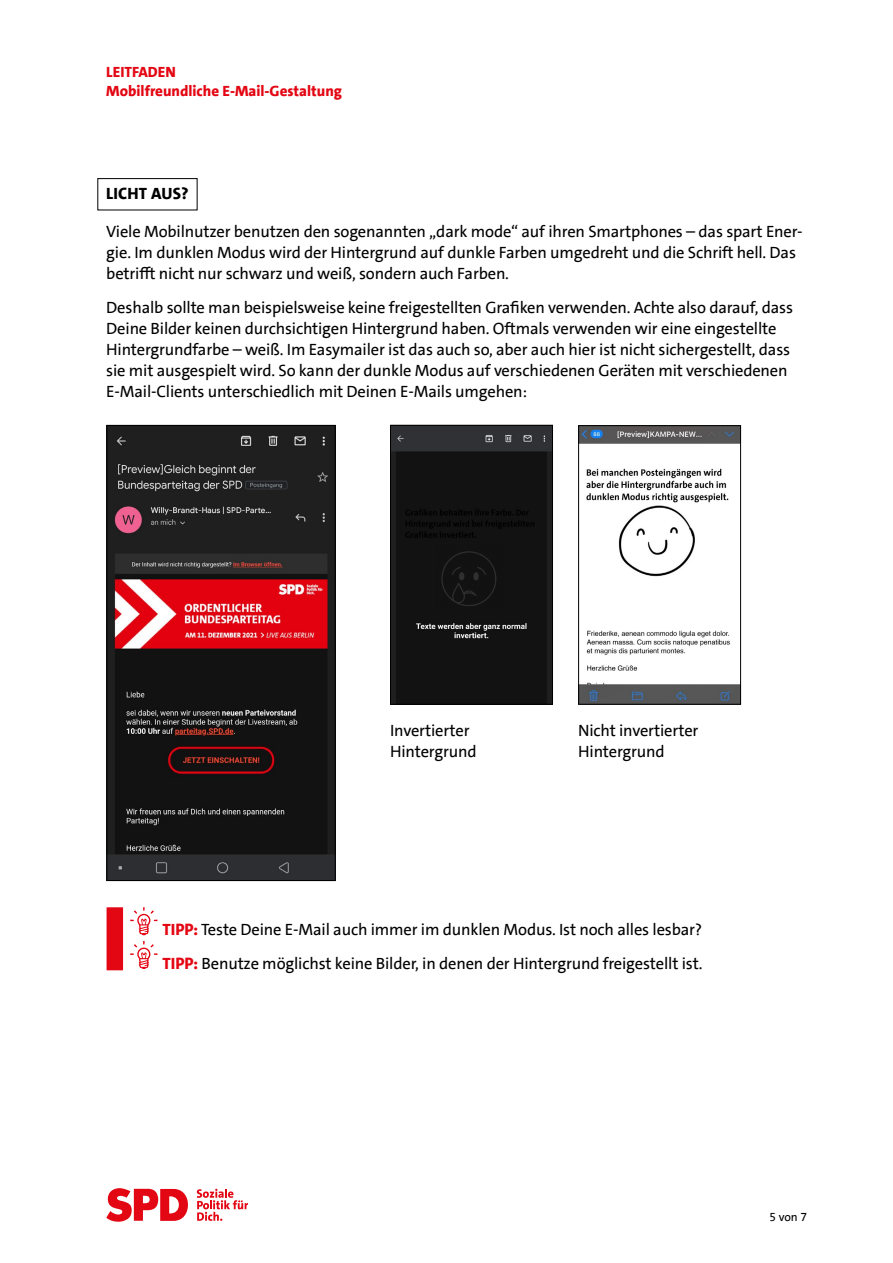
<style>
.page{position:relative;width:893px;height:1263px;background:#fff}
.page>*{position:absolute;margin:0;border:0;box-sizing:border-box;transform-origin:0 0}
.A4_V_Einf_Abs{font:16.5px/21px "SPD The Sans";letter-spacing:-.01em;color:#000}
.A4_V_Absatzformat_3{font:16.5px "SPD The Sans";letter-spacing:-.01em;color:#000}
.A4_V_Zwischenhead{font:800 16.5px "SPD The Sans";letter-spacing:.01em;color:#000}
.t1{font:800 15px "SPD The Sans";color:#e30613}
.t2{font:800 15px "SPD The Sans Versal";color:#e30613}
.t3{font:12px "SPD The Sans";color:#000}
.s1{font-family:"SPD The Sans Versal";font-weight:800;color:#e30613}
</style>
<div class="page">
<svg style="left:106px;top:1188px;width:82px;height:34px"></svg>
<svg style="left:197px;top:1189px;width:51px;height:32px"></svg>
<div style="left:97px;top:178px;width:100px;height:32px;border:1px solid #000"></div>
<img style="left:108px;top:427px;width:226px;height:452px">
<div style="left:106px;top:425px;width:230px;height:456px;border:1px solid #000"></div>
<img style="left:392px;top:427px;width:159px;height:276px">
<div style="left:390px;top:425px;width:163px;height:280px;border:1px solid #000"></div>
<img style="left:580px;top:427px;width:159px;height:276px">
<div style="left:578px;top:425px;width:163px;height:280px;border:1px solid #000"></div>
<div style="left:107px;top:907px;width:16px;height:63px;background:#e30613"></div>
<svg style="left:130px;top:907px;width:27px;height:28px"></svg>
<svg style="left:130px;top:941px;width:27px;height:28px"></svg>
<p class="t2" style="left:106px;top:62px;width:71px">LEITFADEN</p>
<p class="t1" style="left:106px;top:82px;width:237px">Mobilfreundliche E-Mail-Gestaltung</p>
<h3 class="A4_V_Zwischenhead" style="left:106px;top:183px;width:84px">LICHT AUS?</h3>
<p class="A4_V_Einf_Abs" style="left:106px;top:221px;width:698px">Viele Mobilnutzer benutzen den sogenannten „dark mode“ auf ihren Smartphones – das spart Ener&shy;gie. Im dunklen Modus wird der Hintergrund auf dunkle Farben umgedreht und die Schrift hell. Das betrifft nicht nur schwarz und weiß, sondern auch Farben.</p>
<p class="A4_V_Einf_Abs" style="left:106px;top:297px;width:688px">Deshalb sollte man beispielsweise keine freigestellten Grafiken verwenden. Achte also darauf, dass Deine Bilder keinen durchsichtigen Hintergrund haben. Oftmals verwenden wir eine eingestellte Hintergrundfarbe – weiß. Im Easymailer ist das auch so, aber auch hier ist nicht sichergestellt, dass sie mit ausgespielt wird. So kann der dunkle Modus auf verschiedenen Geräten mit verschiedenen E-Mail-Clients unterschiedlich mit Deinen E-Mails umgehen:</p>
<p class="A4_V_Einf_Abs" style="left:390px;top:720px;width:88px">Invertierter<br>Hintergrund</p>
<p class="A4_V_Einf_Abs" style="left:578px;top:720px;width:122px">Nicht invertierter<br>Hintergrund</p>
<p class="A4_V_Absatzformat_3" style="left:162px;top:919px;width:541px"><span class="s1">TIPP:</span> Teste Deine E-Mail auch immer im dunklen Modus. Ist noch alles lesbar?</p>
<p class="A4_V_Absatzformat_3" style="left:162px;top:953px;width:542px"><span class="s1">TIPP:</span> Benutze möglichst keine Bilder, in denen der Hintergrund freigestellt ist.</p>
<p class="t3" style="left:770px;top:1209px;width:39px">5 von 7</p>
</div>
